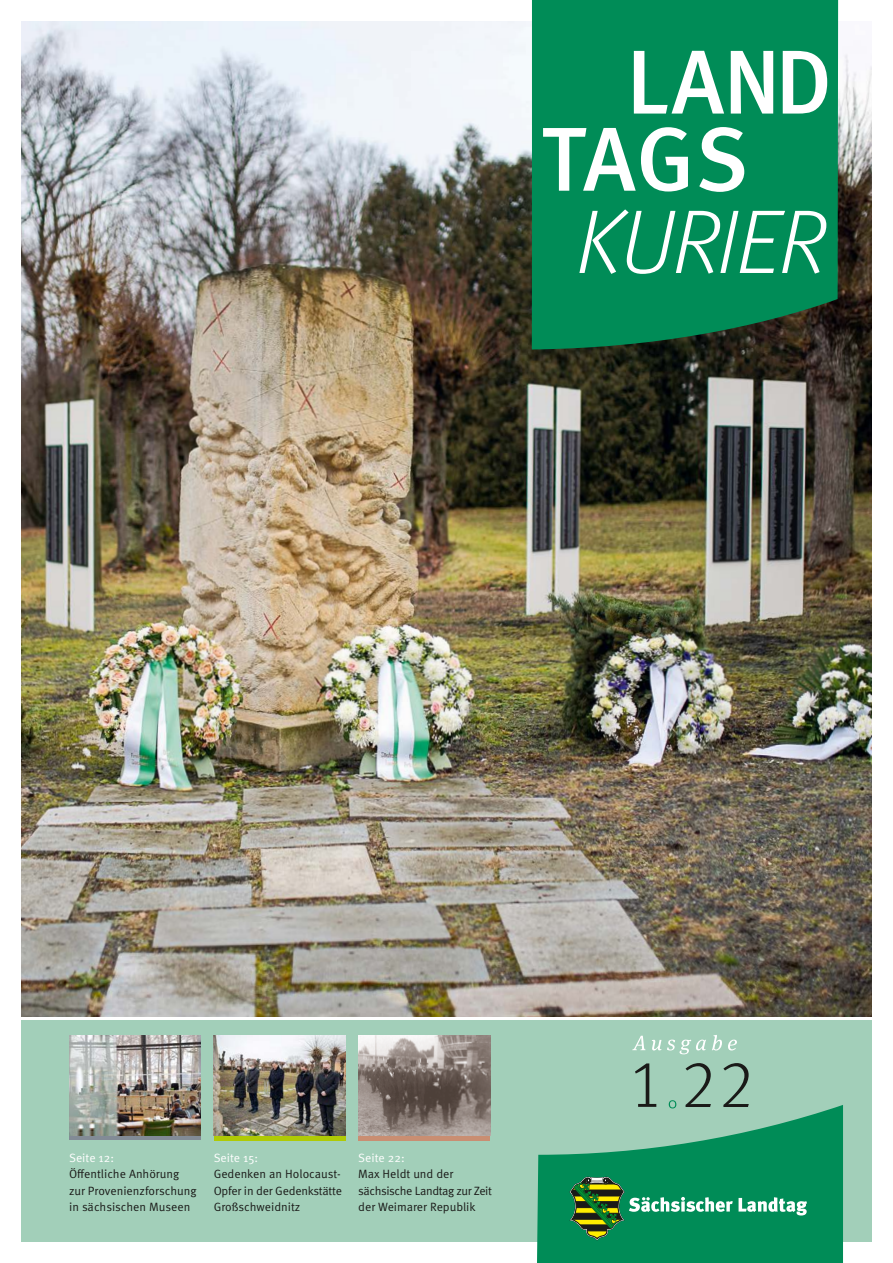
<style>
.page{position:relative;width:893px;height:1263px;background:#fff}
.page>*{position:absolute;margin:0;border:0;box-sizing:border-box;transform-origin:0 0}
.t1{font:300 66.45px "Meta Offc Pro";color:#1a1a18}
.t2{font:12px/16.5px "Meta Pro Norm";letter-spacing:-.005em;color:#1a1a18}
.t3{font:12px "Meta Pro Norm";color:#fff}
</style>
<div class="page">
<img style="left:21px;top:21px;width:851px;height:995px">
<div style="left:21px;top:1020px;width:851px;height:222px;background:#a2cfb9"></div>
<svg style="left:532px;top:0;width:306px;height:349px;background:#038352"></svg>
<svg style="left:537px;top:1105px;width:306px;height:158px;fill:#008c57"></svg>
<svg style="left:579px;top:209px;width:247px;height:65px"></svg>
<svg style="left:543px;top:127px;width:201px;height:65px"></svg>
<svg style="left:634px;top:51px;width:193px;height:63px"></svg>
<svg style="left:669px;top:1100px;width:7px;height:8px"></svg>
<svg style="left:632px;top:1036px;width:13px;height:14px"></svg>
<svg style="left:652px;top:1040px;width:9px;height:10px"></svg>
<svg style="left:667px;top:1039px;width:39px;height:15px"></svg>
<svg style="left:712px;top:1035px;width:10px;height:15px"></svg>
<svg style="left:728px;top:1039px;width:9px;height:11px"></svg>
<hr style="left:69px;top:1136px;width:132px;height:4px;background:#828b96">
<hr style="left:214px;top:1136px;width:131px;height:4px;background:#afca05">
<hr style="left:358px;top:1136px;width:132px;height:4px;background:#c98e72">
<img style="left:358px;top:1036px;width:132px;height:100px">
<img style="left:214px;top:1036px;width:131px;height:100px">
<img style="left:69px;top:1036px;width:132px;height:100px">
<svg style="left:739px;top:1197px;width:68px;height:18px"></svg>
<svg style="left:569px;top:1177px;width:164px;height:63px;background:#298d56"></svg>
<p class="t3" style="left:69px;top:1149px;width:46px">Seite 12:</p>
<p class="t2" style="left:69px;top:1165px;width:129px">Öffentliche Anhörung zur Provenienzforschung in sächsischen Museen</p>
<p class="t3" style="left:214px;top:1149px;width:46px">Seite 15:</p>
<p class="t2" style="left:214px;top:1165px;width:130px;text-align:justify">Gedenken an Holocaust-Opfer in der Gedenkstätte Großschweidnitz</p>
<p class="t3" style="left:358px;top:1149px;width:48px">Seite 22:</p>
<p class="t2" style="left:358px;top:1165px;width:135px">Max Heldt und der sächsische Landtag zur Zeit der Weimarer Republik</p>
<h1 class="t1" style="left:627px;top:1036px;width:130px">1 22</h1>
</div>
